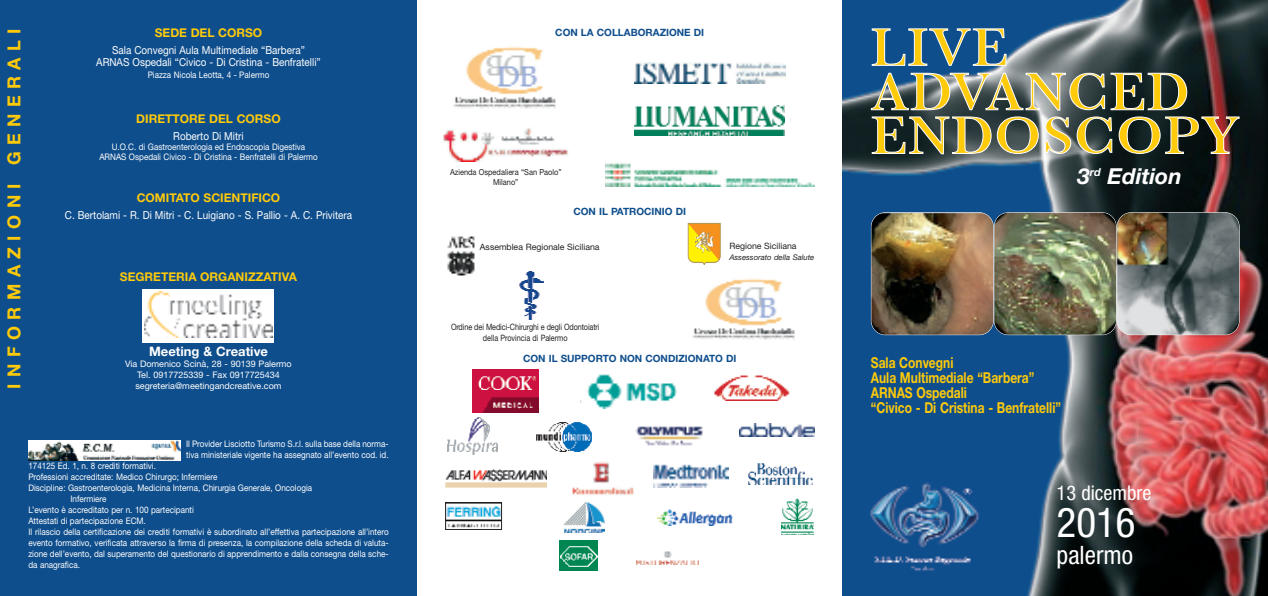
<style>
.page{position:relative;width:1268px;height:596px;background:#fff}
.page>*{position:absolute;margin:0;border:0;box-sizing:border-box;transform-origin:0 0}
.t1{font:condensed 41.1px "Helvetica Neue";color:#fff}
.t2{font:condensed 25.3px "Helvetica Neue";color:#fff}
.t3{font:italic 700 22px "Helvetica Neue";color:#fff}
.t4{font:condensed 20.2px "Helvetica Neue";color:#fff}
.t5{font:700 18px "Helvetica Neue";letter-spacing:.355em;color:#feca0a}
.t6{font:700 15px/15px "Helvetica Neue";color:#feca0a;scale:.8 1}
.t7{font:700 13px "Helvetica Neue";color:#fff}
.t8{font:700 12px "Helvetica Neue";color:#feca0a}
.t9{font:11px/12px "Helvetica Neue";color:#fff;text-align:center;scale:.9 1}
.t10{font:700 10px "Helvetica Neue";color:#0f4e8c}
.t11{font:9px/10px "Helvetica Neue";color:#fff;text-align:center;scale:.9 1}
.t12{font:9px/11px "Helvetica Neue";color:#fff;text-align:center}
.t13{font:8.7px/10.7px "Helvetica Neue";color:#231f20;text-align:center;scale:.83 1}
.t14{font:8.7px "Helvetica Neue";color:#231f20}
.t15{font:8.3px/10.1px "Helvetica Neue";color:#231f20;text-align:center;scale:.9 1}
.t16{font:italic 7.8px "Helvetica Neue";color:#231f20}
</style>
<div class="page">
<div style="left:0;top:0;width:417px;height:595px;background:#0f4e8c"></div>
<img style="left:28px;top:440px;width:152px;height:20px">
<div style="left:143px;top:289px;width:131px;height:54px;background:#fff"></div>
<img style="left:145px;top:291px;width:127px;height:46px">
<img style="left:842px;top:0;width:425px;height:595px">
<svg style="left:871px;top:116px;width:367px;height:38px;background:#7a744a"></svg>
<svg style="left:870px;top:73px;width:316px;height:37px;background:#898861"></svg>
<svg style="left:871px;top:28px;width:135px;height:38px;background:#628081"></svg>
<img style="left:870px;top:212px;width:368px;height:123px">
<div style="left:870px;top:212px;width:123px;height:123px;border:1px solid #fff;border-radius:15px"></div>
<div style="left:993px;top:212px;width:123px;height:123px;border:1px solid #fff;border-radius:15px"></div>
<div style="left:1116px;top:212px;width:123px;height:123px;border:1px solid #fff;border-radius:15px"></div>
<img style="left:868px;top:482px;width:113px;height:91px">
<svg style="left:687px;top:223px;width:33px;height:42px"></svg>
<img style="left:453px;top:46px;width:103px;height:63px">
<img style="left:447px;top:236px;width:28px;height:40px">
<img style="left:634px;top:62px;width:150px;height:21px">
<img style="left:634px;top:106px;width:150px;height:29px">
<svg style="left:605px;top:186px;width:209px;height:1px"></svg>
<img style="left:605px;top:163px;width:209px;height:23px">
<img style="left:519px;top:271px;width:24px;height:49px">
<img style="left:443px;top:128px;width:126px;height:34px">
<img style="left:580px;top:374px;width:96px;height:34px">
<img style="left:472px;top:370px;width:66px;height:42px">
<img style="left:572px;top:462px;width:62px;height:33px">
<img style="left:657px;top:509px;width:75px;height:16px">
<img style="left:635px;top:426px;width:68px;height:20px">
<img style="left:536px;top:422px;width:56px;height:30px">
<img style="left:447px;top:506px;width:52px;height:21px">
<div style="left:445px;top:502px;width:56px;height:27px;border:1px solid #231f20"></div>
<img style="left:739px;top:423px;width:75px;height:13px">
<img style="left:563px;top:502px;width:41px;height:30px">
<img style="left:714px;top:375px;width:75px;height:25px">
<img style="left:781px;top:498px;width:32px;height:36px">
<img style="left:447px;top:417px;width:51px;height:37px">
<svg style="left:748px;top:477px;width:65px;height:8px"></svg>
<img style="left:748px;top:463px;width:64px;height:21px">
<img style="left:559px;top:540px;width:38px;height:30px">
<svg style="left:636px;top:564px;width:62px;height:1px"></svg>
<img style="left:636px;top:551px;width:62px;height:13px">
<img style="left:692px;top:278px;width:103px;height:62px">
<img style="left:445px;top:469px;width:101px;height:19px">
<svg style="left:653px;top:467px;width:76px;height:21px"></svg>
<img style="left:653px;top:464px;width:75px;height:22px">
<h3 class="t5" style="left:8px;top:388px;width:361px;rotate:-90deg">INFORMAZIONI GENERALI</h3>
<h3 class="t8" style="left:155px;top:28px;width:109px">SEDE DEL CORSO</h3>
<p class="t9" style="left:96px;top:45px;width:251px">Sala Convegni Aula Multimediale “Barbera”<br>ARNAS Ospedali “Civico - Di Cristina - Benfratelli”</p>
<p class="t11" style="left:148px;top:71px;width:137px">Piazza Nicola Leotta, 4 - Palermo</p>
<h3 class="t8" style="left:136px;top:114px;width:146px">DIRETTORE DEL CORSO</h3>
<p class="t9" style="left:173px;top:131px;width:80px">Roberto Di Mitri</p>
<p class="t11" style="left:99px;top:143px;width:244px">U.O.C. di Gastroenterologia ed Endoscopia Digestiva<br>ARNAS Ospedali Civico - Di Cristina - Benfratelli di Palermo</p>
<h3 class="t8" style="left:137px;top:193px;width:145px">COMITATO SCIENTIFICO</h3>
<p class="t9" style="left:65px;top:210px;width:320px">C. Bertolami - R. Di Mitri - C. Luigiano - S. Pallio - A. C. Privitera</p>
<h3 class="t8" style="left:120px;top:272px;width:179px">SEGRETERIA ORGANIZZATIVA</h3>
<h3 class="t7" style="left:149px;top:346px;width:120px">Meeting &amp; Creative</h3>
<p class="t12" style="left:125px;top:358px;width:168px">Via Domenico Scinà, 28 - 90139 Palermo<br>Tel. 0917725339 - Fax 0917725434</p>
<p class="t12" style="left:135px;top:380px;width:148px">segreteria@meetingandcreative.com</p>
<p class="t11" style="left:186px;top:438px;width:226px;line-height:11px;text-align:left">Il Provider Lisciotto Turismo S.r.l. sulla base della norma&shy;tiva ministeriale vigente ha assegnato all’evento cod. id.</p>
<p class="t11" style="left:28px;top:461px;width:143px">174125 Ed. 1, n. 8 crediti formativi.</p>
<p class="t11" style="left:28px;top:472px;width:211px">Professioni accreditate: Medico Chirurgo; Infermiere</p>
<p class="t11" style="left:28px;top:483px;width:317px">Discipline: Gastroenterologia, Medicina Interna, Chirurgia Generale, Oncologia</p>
<p class="t11" style="left:70px;top:494px;width:41px">Infermiere</p>
<p class="t11" style="left:28px;top:505px;width:185px">L’evento è accreditato per n. 100 partecipanti</p>
<p class="t11" style="left:28px;top:516px;width:132px">Attestati di partecipazione ECM.</p>
<p class="t11" style="left:28px;top:527px;width:402px">Il rilascio della certificazione dei crediti formativi è subordinato all’effettiva partecipazione all’intero</p>
<p class="t11" style="left:28px;top:538px;width:402px">evento formativo, verificata attraverso la firma di presenza, la compilazione della scheda di valuta-</p>
<p class="t11" style="left:28px;top:549px;width:402px">zione dell’evento, dal superamento del questionario di apprendimento e dalla consegna della sche-</p>
<p class="t11" style="left:28px;top:560px;width:59px">da anagrafica.</p>
<p class="t10" style="left:555px;top:28px;width:150px">CON LA COLLABORAZIONE DI</p>
<p class="t15" style="left:450px;top:167px;width:125px">Azienda Ospedaliera “San Paolo”<br>Milano”</p>
<p class="t10" style="left:573px;top:207px;width:114px">CON IL PATROCINIO DI</p>
<p class="t14" style="left:480px;top:244px;width:121px">Assemblea Regionale Siciliana</p>
<p class="t13" style="left:451px;top:322px;width:180px">Ordine dei Medici-Chirurghi e degli Odontoiatri della Provincia di Palermo</p>
<p class="t14" style="left:729px;top:243px;width:69px">Regione Siciliana</p>
<p class="t16" style="left:729px;top:254px;width:87px">Assessorato della Salute</p>
<p class="t10" style="left:523px;top:355px;width:215px">CON IL SUPPORTO NON CONDIZIONATO DI</p>
<h3 class="t3" style="left:1077px;top:168px;width:106px">3<sup>rd</sup> Edition</h3>
<h3 class="t6" style="left:870px;top:356px;width:239px">Sala Convegni<br>Aula Multimediale “Barbera”<br>ARNAS Ospedali<br>“Civico - Di Cristina - Benfratelli”</h3>
<h3 class="t4" style="left:1056px;top:485px;width:96px">13 dicembre</h3>
<h1 class="t1" style="left:1056px;top:507px;width:80px">2016</h1>
<h2 class="t2" style="left:1056px;top:546px;width:78px">palermo</h2>
</div>
